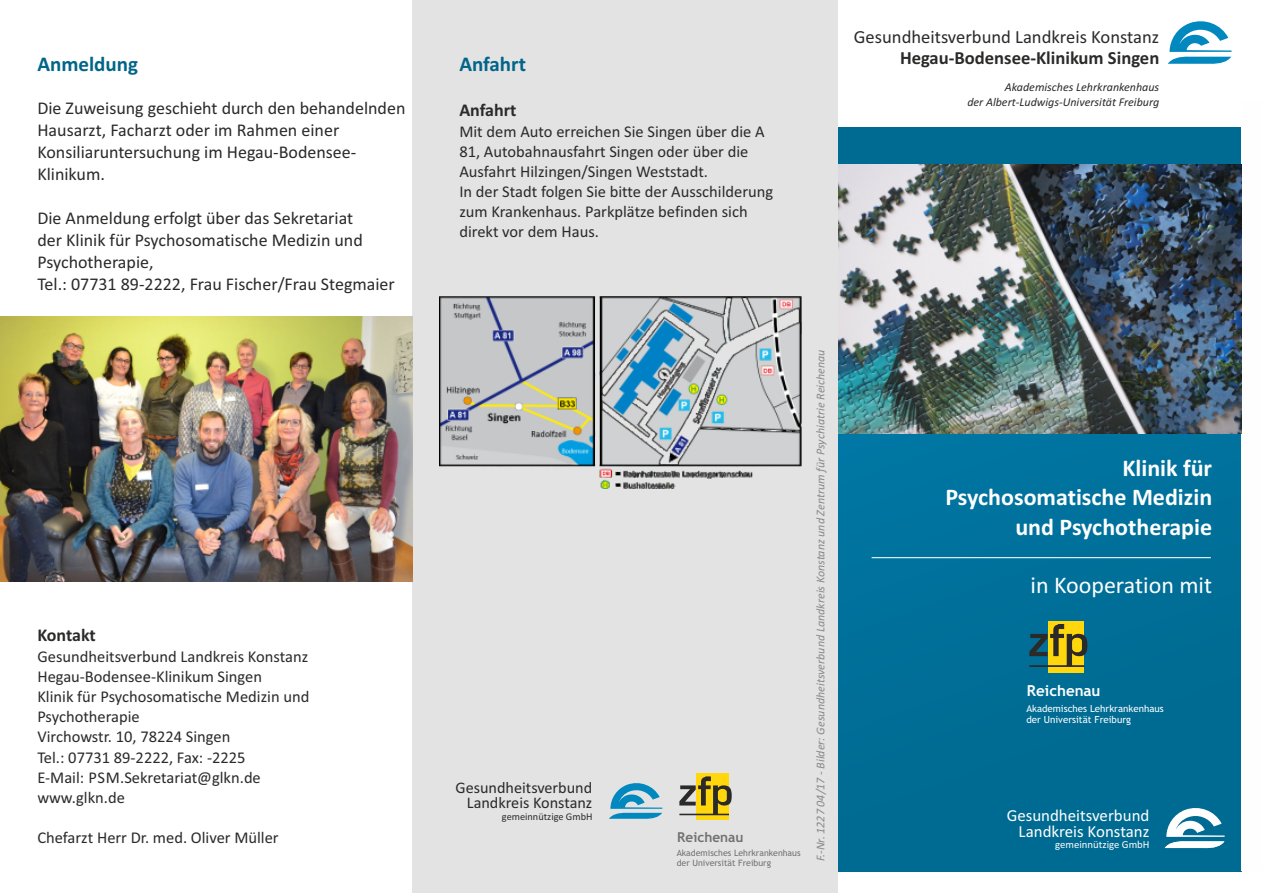
<style>
.page{position:relative;width:1263px;height:893px;background:#fff}
.page>*{position:absolute;margin:0;border:0;box-sizing:border-box;transform-origin:0 0}
.t1{font:700 24px/29.2px "Calibri";color:#fefefe;text-align:right}
.t2{font:24px "Calibri";color:#fefefe}
.t3{font:700 21px "Calibri";color:#006589}
.t4{font:18.6px "Calibri";color:#2b2a29}
.t5{font:700 18.6px "Calibri";color:#2b2a29}
.t6{font:18px/21.9px "Calibri";color:#2b2a29}
.t7{font:700 18px "Calibri";letter-spacing:-.005em;color:#2b2a29}
.t8{font:16.95px "Calibri";color:#fefefe}
.t9{font:16.5px/20.1px "Calibri";color:#2b2a29}
.t10{font:16.2px "Calibri";color:#2b2a29}
.t11{font:700 15.15px "Trebuchet MS";color:#fefefe}
.t12{font:700 13.65px "Trebuchet MS";color:#727271}
.t13{font:italic 12px "Calibri";color:#898989}
.t14{font:italic 12px/14.7px "Calibri";color:#2b2a29;text-align:right}
.t15{font:10.8px "Calibri";color:#fefefe}
.t16{font:10.35px "Calibri";color:#2b2a29}
.t17{font:9.75px/11.2px "Trebuchet MS";color:#fefefe}
.t18{font:8.85px/10.1px "Trebuchet MS";color:#727271}
</style>
<div class="page">
<div style="left:833px;top:184px;width:409px;height:688px;background:#006b92"></div>
<div style="left:814px;top:128px;width:428px;height:42px;background:#006b92"></div>
<svg style="left:1165px;top:808px;width:59px;height:40px"></svg>
<hr style="left:872px;top:557px;width:339px;height:1px;background:#fefefe">
<svg style="left:1168px;top:21px;width:63px;height:43px"></svg>
<div style="left:1048px;top:621px;width:36px;height:51px;background:#ffd70c"></div>
<svg style="left:1029px;top:624px;width:58px;height:43px"></svg>
<img style="left:838px;top:164px;width:403px;height:269px">
<div style="left:412px;top:0;width:426px;height:893px;background:#e3e3e3"></div>
<svg style="left:609px;top:783px;width:53px;height:36px"></svg>
<img style="left:440px;top:296px;width:362px;height:193px">
<svg style="left:697px;top:774px;width:32px;height:46px"></svg>
<svg style="left:679px;top:777px;width:53px;height:38px"></svg>
<img style="left:0;top:316px;width:412px;height:265px">
<p class="t3" style="left:37px;top:56px;width:102px">Anmeldung</p>
<p class="t6" style="left:37px;top:98px;width:370px">Die Zuweisung geschieht durch den behandelnden Hausarzt, Facharzt oder im Rahmen einer Konsiliaruntersuchung im Hegau-Bodensee-Klinikum.</p>
<p class="t6" style="left:37px;top:208px;width:359px">Die Anmeldung erfolgt über das Sekretariat<br>der Klinik für Psychosomatische Medizin und Psychotherapie,<br>Tel.: 07731 89-2222, Frau Fischer/Frau Stegmaier</p>
<p class="t7" style="left:37px;top:628px;width:60px">Kontakt</p>
<p class="t9" style="left:37px;top:648px;width:273px">Gesundheitsverbund Landkreis Konstanz<br>Hegau-Bodensee-Klinikum Singen<br>Klinik für Psychosomatische Medizin und<br>Psychotherapie<br>Virchowstr. 10, 78224 Singen<br>Tel.: 07731 89-2222, Fax: -2225<br>E-Mail: PSM.Sekretariat@glkn.de www.glkn.de</p>
<p class="t9" style="left:37px;top:829px;width:243px">Chefarzt Herr Dr. med. Oliver Müller</p>
<p class="t3" style="left:459px;top:56px;width:68px">Anfahrt</p>
<p class="t7" style="left:459px;top:103px;width:59px">Anfahrt</p>
<p class="t9" style="left:459px;top:123px;width:315px">Mit dem Auto erreichen Sie Singen über die A 81, Autobahnausfahrt Singen oder über die Ausfahrt Hilzingen/Singen Weststadt.<br>In der Stadt folgen Sie bitte der Ausschilderung zum Krankenhaus. Parkplätze befinden sich direkt vor dem Haus.</p>
<p class="t4" style="left:854px;top:29px;width:307px">Gesundheitsverbund Landkreis Konstanz</p>
<p class="t5" style="left:900px;top:50px;width:261px">Hegau-Bodensee-Klinikum Singen</p>
<p class="t14" style="left:967px;top:81px;width:193px">Akademisches Lehrkrankenhaus<br>der Albert-Ludwigs-Universität Freiburg</p>
<p class="t10" style="left:455px;top:781px;width:138px">Gesundheitsverbund</p>
<p class="t16" style="left:502px;top:812px;width:92px">gemeinnützige GmbH</p>
<p class="t10" style="left:467px;top:796px;width:127px">Landkreis Konstanz</p>
<p class="t12" style="left:677px;top:832px;width:68px">Reichenau</p>
<p class="t18" style="left:677px;top:848px;width:125px">Akademisches Lehrkrankenhaus der Universität Freiburg</p>
<p class="t13" style="left:815px;top:861px;width:513px;rotate:-90deg">F.-Nr. 1227 04/17 - Bilder: Gesundheitsverbund Landkreis Konstanz und Zentrum für Psychiatrie Reichenau</p>
<h1 class="t1" style="left:945px;top:455px;width:268px">Klinik für<br>Psychosomatische Medizin und Psychotherapie</h1>
<h1 class="t2" style="left:1030px;top:575px;width:183px">in Kooperation mit</h1>
<p class="t11" style="left:1027px;top:685px;width:75px">Reichenau</p>
<p class="t17" style="left:1026px;top:703px;width:139px">Akademisches Lehrkrankenhaus der Universität Freiburg</p>
<p class="t8" style="left:1007px;top:808px;width:144px">Gesundheitsverbund</p>
<p class="t15" style="left:1055px;top:840px;width:96px">gemeinnützige GmbH</p>
<p class="t8" style="left:1018px;top:824px;width:132px">Landkreis Konstanz</p>
</div>
